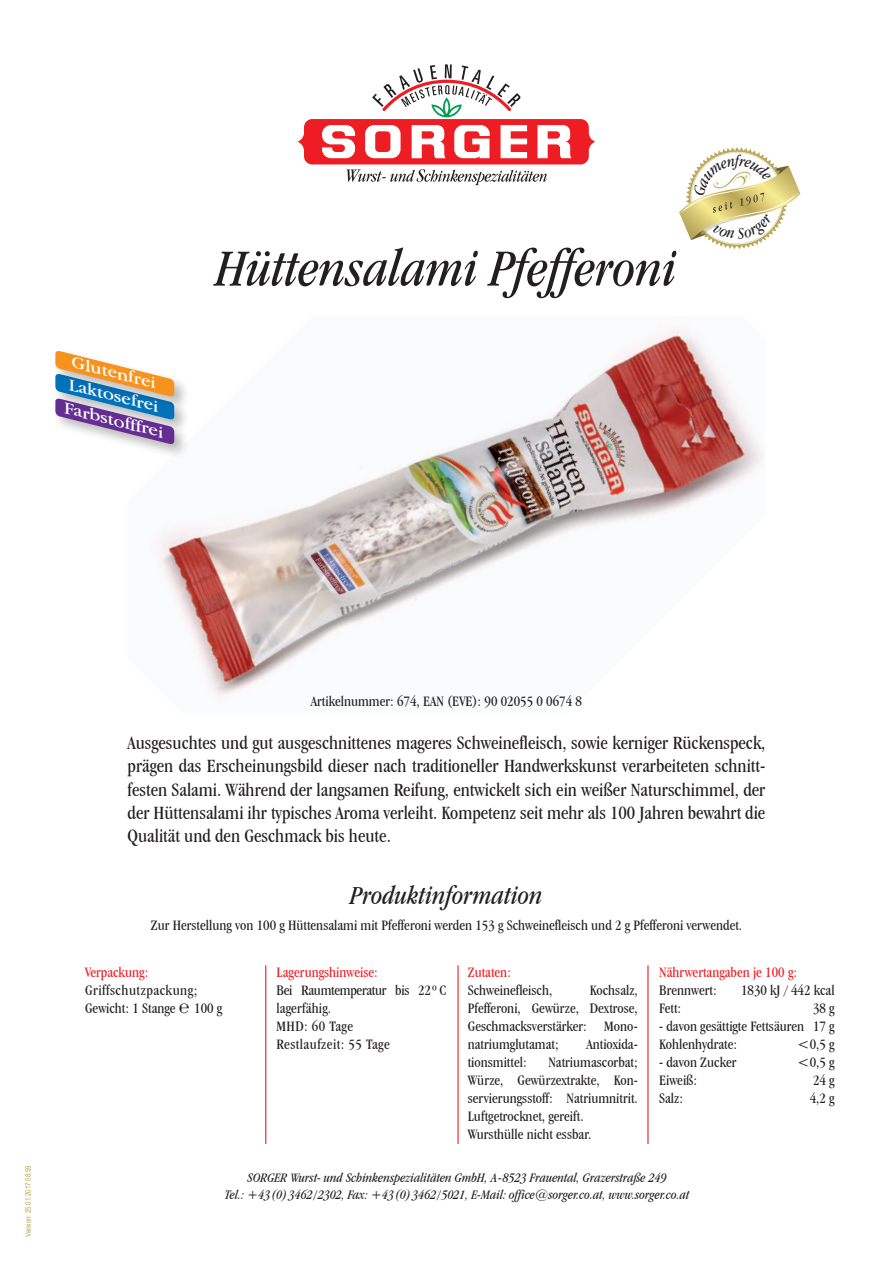
<style>
.page{position:relative;width:893px;height:1263px;background:#fff}
.page>*{position:absolute;margin:0;border:0;box-sizing:border-box;transform-origin:0 0}
.t1{font:italic condensed 54px "Garamond IT Cby BT";color:#231f20}
.t2{font:italic condensed 27px "Garamond IT Cby BT";color:#231f20}
.t3{font:condensed 19.5px/23.4px "Garamond IT Cby BT";color:#231f20;text-align:justify}
.t4{font:italic 16.8px "Garamond IT Cby BT";color:#fff;scale:1.14 1}
.t5{font:condensed 15px/18px "Garamond IT Cby BT";color:#231f20}
.t6{font:condensed 15px "Garamond IT Cby BT";color:#ee1d23}
.t7{font:condensed 15px/18px "Garamond IT Cby BT";letter-spacing:.03em;color:#231f20}
.t8{font:italic condensed 13.5px/17.2px "Garamond IT Cby BT";color:#231f20;text-align:center}
.t9{font:7.5px "Arial Narrow";color:#baa655}
.s1{font-family:"Times New Roman";font-stretch:normal;font-size:18px}
</style>
<div class="page">
<img style="left:159px;top:328px;width:604px;height:369px">
<hr style="left:265px;top:965px;width:1px;height:179px;background:#ee1d23">
<hr style="left:457px;top:965px;width:2px;height:179px;background:#ee1d23">
<hr style="left:647px;top:965px;width:1px;height:179px;background:#ee1d23">
<svg style="left:297px;top:64px;width:298px;height:121px"></svg>
<div style="left:52px;top:348px;width:137px;height:63px;background:#231f20;opacity:.3"></div>
<div style="left:52px;top:395px;width:137px;height:63px;background:#231f20;opacity:.3"></div>
<svg style="left:55px;top:350px;width:119px;height:95px"></svg>
<svg style="left:679px;top:147px;width:121px;height:102px"></svg>
<p class="t4" style="left:75px;top:352px;width:78px;rotate:14deg">Glutenfrei</p>
<p class="t4" style="left:68px;top:398px;width:91px;rotate:14deg">Farbstofffrei</p>
<p class="t4" style="left:72px;top:375px;width:83px;rotate:14deg">Laktosefrei</p>
<h1 class="t1" style="left:216px;top:237px;width:462px">Hüttensalami Pfefferoni</h1>
<p class="t9" style="left:23px;top:1237px;width:73px;rotate:-90deg">Version: 25.01.2017 08:59</p>
<p class="t5" style="left:311px;top:692px;width:272px">Artikelnummer: 674, EAN (EVE): 90 02055 0 0674 8</p>
<p class="t3" style="left:128px;top:731px;width:639px">Ausgesuchtes und gut ausgeschnittenes mageres Schweinefleisch, sowie kerniger Rückenspeck, prägen das Erscheinungsbild dieser nach traditioneller Handwerkskunst verarbeiteten schnitt&shy;festen Salami. Während der langsamen Reifung, entwickelt sich ein weißer Naturschimmel, der der Hüttensalami ihr typisches Aroma verleiht. Kompetenz seit mehr als 100 Jahren bewahrt die Qualität und den Geschmack bis heute.</p>
<h2 class="t2" style="left:350px;top:879px;width:194px">Produktinformation</h2>
<p class="t5" style="left:151px;top:916px;width:593px">Zur Herstellung von 100 g Hüttensalami mit Pfefferoni werden 153 g Schweinefleisch und 2 g Pfefferoni verwendet.</p>
<p class="t6" style="left:85px;top:963px;width:65px">Verpackung:</p>
<p class="t7" style="left:85px;top:981px;width:139px">Griffschutzpackung;<br>Gewicht: 1 Stange <span class="s1">℮</span> 100 g</p>
<p class="t6" style="left:276px;top:963px;width:103px">Lagerungshinweise:</p>
<p class="t5" style="left:276px;top:981px;width:172px">Bei Raumtemperatur bis 22º C lagerfähig.<br>MHD: 60 Tage<br>Restlaufzeit: 55 Tage</p>
<p class="t6" style="left:468px;top:963px;width:45px">Zutaten:</p>
<p class="t5" style="left:468px;top:981px;width:86px">Schweinefleisch,</p>
<p class="t5" style="left:468px;top:981px;width:172px;text-align:justify;text-indent:122px">Kochsalz, Pfefferoni, Gewürze, Dextrose, Geschmacksverstärker: Mono&shy;natriumglutamat;</p>
<p class="t5" style="left:586px;top:1035px;width:53px">Antioxida-</p>
<p class="t5" style="left:468px;top:1053px;width:172px;text-indent:81px">Natriumascorbat;<br>Würze, Gewürzextrakte, Kon&shy;servierungsstoff: Natriumnitrit.<br>Luftgetrocknet, gereift.<br>Wursthülle nicht essbar.</p>
<p class="t5" style="left:468px;top:1053px;width:60px">tionsmittel:</p>
<p class="t6" style="left:659px;top:963px;width:139px">Nährwertangaben je 100 g:</p>
<p class="t5" style="left:659px;top:981px;width:59px">Brennwert:</p>
<p class="t5" style="left:741px;top:981px;width:95px">1830 kJ / 442 kcal</p>
<p class="t5" style="left:659px;top:999px;width:24px">Fett:</p>
<p class="t5" style="left:813px;top:999px;width:23px">38 g</p>
<p class="t5" style="left:659px;top:1017px;width:177px">- davon gesättigte Fettsäuren 17 g<br>Kohlenhydrate:</p>
<p class="t5" style="left:797px;top:1035px;width:39px">&lt;0,5 g</p>
<p class="t5" style="left:659px;top:1053px;width:79px">- davon Zucker</p>
<p class="t5" style="left:797px;top:1053px;width:39px">&lt;0,5 g</p>
<p class="t5" style="left:659px;top:1071px;width:40px">Eiweiß:</p>
<p class="t5" style="left:813px;top:1071px;width:23px">24 g</p>
<p class="t5" style="left:659px;top:1089px;width:25px">Salz:</p>
<p class="t5" style="left:810px;top:1089px;width:26px">4,2 g</p>
<p class="t8" style="left:225px;top:1169px;width:466px">SORGER Wurst- und Schinkenspezialitäten GmbH, A-8523 Frauental, Grazerstraße 249<br>Tel.: +43 (0) 3462/2302, Fax: +43 (0) 3462/5021, E-Mail: office@sorger.co.at, www.sorger.co.at</p>
</div>
